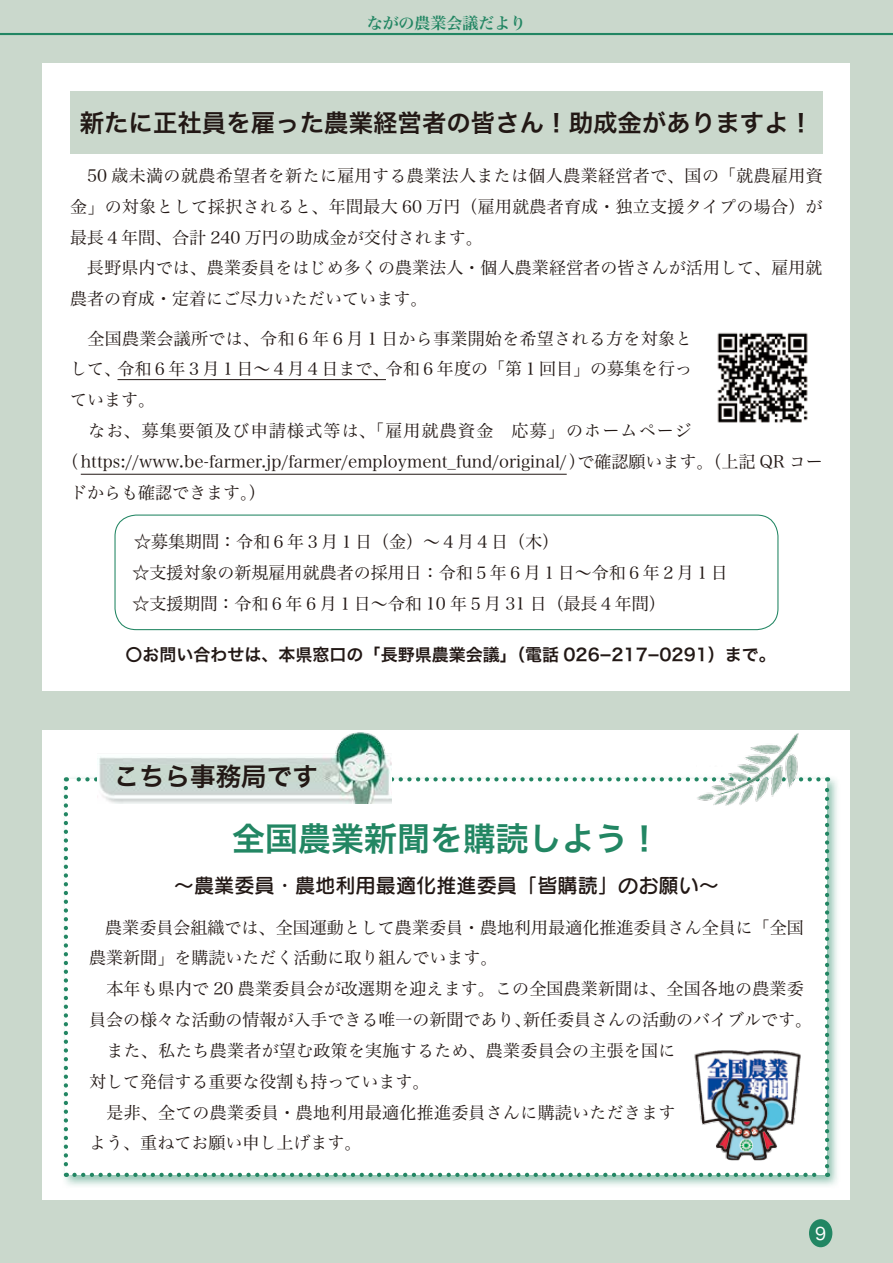
<style>
.page{position:relative;width:893px;height:1263px;background:#cad8cc}
.page>*{position:absolute;margin:0;border:0;box-sizing:border-box;transform-origin:0 0}
.t1{font:33px "Hira Kaku Pro N W6";color:#228663}
.t2{font:25.5px "Hira Kaku Pro N W6";color:#221815}
.t3{font:24.45px "Hira Kaku Pro N W6";color:#221815}
.t4{font:20.25px "Seurat Pro DB";color:#221815}
.t5{font:16.95px/30.8px "Hira Min Pro N W3";color:#221815}
.t6{font:16.95px "Hira Kaku Pro N W6";color:#221815}
.t7{font:16.95px "Hira Min Pro N W3";letter-spacing:.07em;color:#221815}
.t8{font:16.95px "Hira Maru Pro N W4";color:#fff}
.t9{font:15.9px "Hira Min Pro N W6";color:#228663}
</style>
<div class="page">
<div style="left:809px;top:1219px;width:23px;height:28px;background:#228663;border-radius:50%"></div>
<hr style="left:0;top:33px;width:893px;height:2px;background:#228663">
<div style="left:43px;top:64px;width:807px;height:627px;background:#fff"></div>
<hr style="left:117px;top:379px;width:269px;height:1px;background:#221815">
<hr style="left:81px;top:474px;width:486px;height:1px;background:#221815">
<div style="left:70px;top:91px;width:753px;height:63px;background:#cad8cc"></div>
<div style="left:114px;top:514px;width:664px;height:116px;border:1px solid #228663;border-radius:21px"></div>
<div style="left:43px;top:730px;width:807px;height:470px;background:#fff"></div>
<div style="left:61px;top:774px;width:780px;height:415px;background:#228663;opacity:.5"></div>
<div style="left:66px;top:779px;width:761px;height:396px;background:#fff"></div>
<svg style="left:64px;top:788px;width:4px;height:389px"></svg>
<svg style="left:74px;top:1173px;width:754px;height:4px"></svg>
<svg style="left:825px;top:777px;width:4px;height:389px"></svg>
<svg style="left:66px;top:777px;width:752px;height:4px"></svg>
<img style="left:696px;top:733px;width:106px;height:72px">
<img style="left:98px;top:732px;width:294px;height:72px">
<img style="left:694px;top:1050px;width:107px;height:111px">
<img style="left:717px;top:332px;width:91px;height:91px">
<p class="t9" style="left:367px;top:9px;width:161px">ながの農業会議だより</p>
<h3 class="t3" style="left:80px;top:101px;width:735px">新たに正社員を雇った農業経営者の皆さん！助成金がありますよ！</h3>
<p class="t5" style="left:70px;top:159px;width:754px">　50 歳未満の就農希望者を新たに雇用する農業法人または個人農業経営者で、国の「就農雇用資金」の対象として採択されると、年間最大 60 万円（雇用就農者育成・独立支援タイプの場合）が最長４年間、合計 240 万円の助成金が交付されます。<br>　長野県内では、農業委員をはじめ多くの農業法人・個人農業経営者の皆さんが活用して、雇用就農者の育成・定着にご尽力いただいています。</p>
<p class="t5" style="left:70px;top:321px;width:624px">　全国農業会議所では、令和６年６月１日から事業開始を希望される方を対象と</p>
<p class="t5" style="left:70px;top:352px;width:623px">して、令和６年３月１日～４月４日まで、令和６年度の「第１回目」の募集を行っ</p>
<p class="t5" style="left:70px;top:383px;width:87px">ています。</p>
<p class="t7" style="left:70px;top:416px;width:623px">　なお、募集要領及び申請様式等は、「雇用就農資金　応募」のホームページ</p>
<p class="t5" style="left:62px;top:445px;width:763px">（https://www.be-farmer.jp/farmer/employment_fund/original/）で確認願います。（上記 QR コー</p>
<p class="t5" style="left:70px;top:475px;width:197px">ドからも確認できます。）</p>
<p class="t5" style="left:133px;top:525px;width:597px">☆募集期間：令和６年３月１日（金）～４月４日（木）<br>☆支援対象の新規雇用就農者の採用日：令和５年６月１日～令和６年２月１日☆支援期間：令和６年６月１日～令和 10 年５月 31 日（最長４年間）</p>
<p class="t6" style="left:126px;top:640px;width:652px">〇お問い合わせは、本県窓口の「長野県農業会議」（電話 026−217−0291）まで。</p>
<h2 class="t2" style="left:114px;top:753px;width:206px">こちら事務局です</h2>
<h1 class="t1" style="left:232px;top:809px;width:430px">全国農業新聞を購読しよう！</h1>
<p class="t4" style="left:174px;top:872px;width:547px">～農業委員・農地利用最適化推進委員「皆購読」のお願い～</p>
<p class="t5" style="left:89px;top:910px;width:724px;text-indent:16px">農業委員会組織では、全国運動として農業委員・農地利用最適化推進委員さん全員に「全国農業新聞」を購読いただく活動に取り組んでいます。<br>　本年も県内で 20 農業委員会が改選期を迎えます。この全国農業新聞は、全国各地の農業委員会の様々な活動の情報が入手できる唯一の新聞であり、新任委員さんの活動のバイブルです。　また、私たち農業者が望む政策を実施するため、農業委員会の主張を国に<br>対して発信する重要な役割も持っています。<br>　是非、全ての農業委員・農地利用最適化推進委員さんに購読いただきます<br>よう、重ねてお願い申し上げます。</p>
<p class="t8" style="left:815px;top:1218px;width:13px">9</p>
</div>
